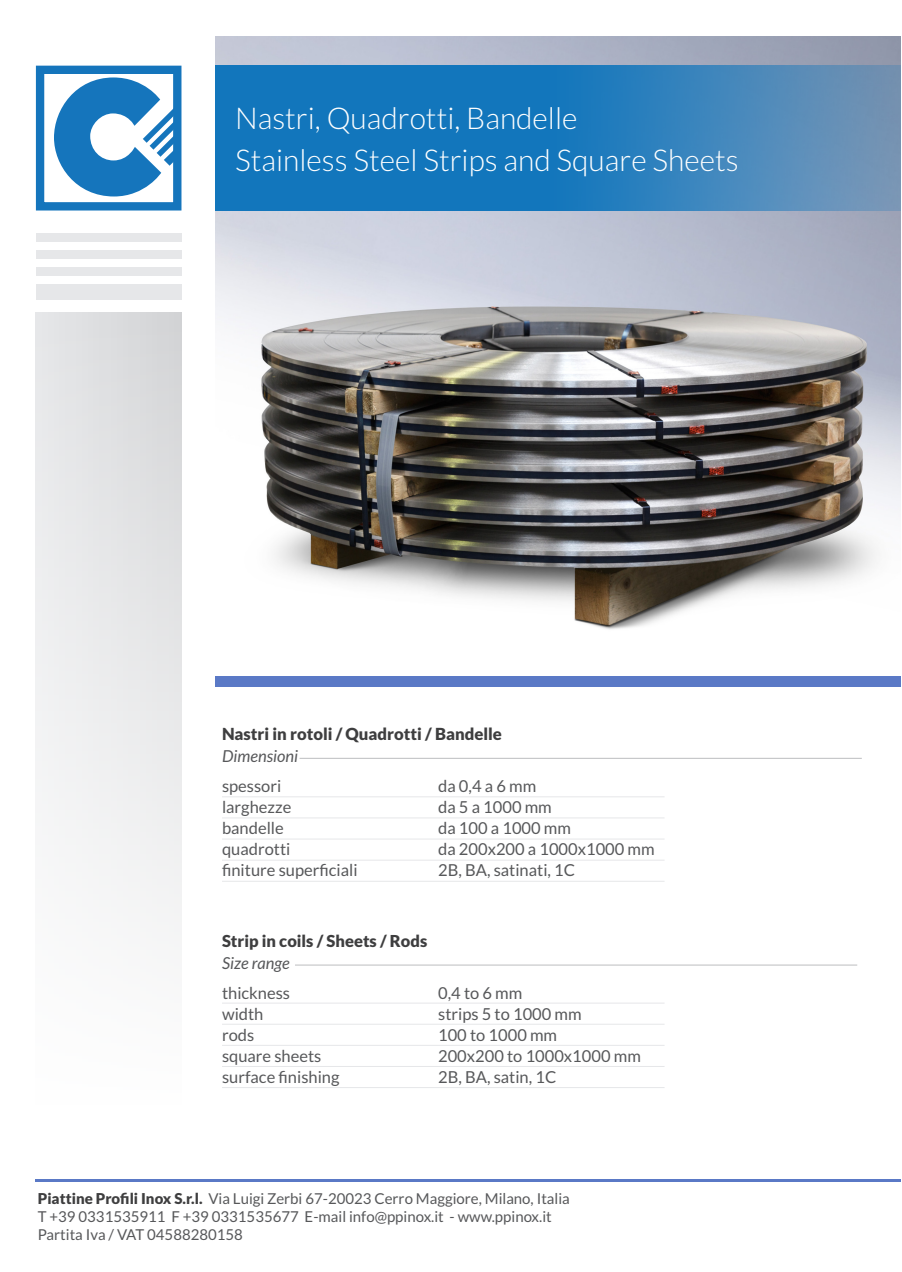
<style>
.page{position:relative;width:902px;height:1272px;background:#fff}
.page>*{position:absolute;margin:0;border:0;box-sizing:border-box;transform-origin:0 0}
.t1{font:300 30px/42px "Lato";color:#fff}
.t2{font:900 16.65px "Lato";color:#3e3e3f}
.t3{font:16.5px "Lato";color:#57585a}
.t4{font:900 16.5px "Lato";color:#3e3e3f}
.t5{font:italic 16.5px "Lato";color:#57585a}
.t6{font:15px/18px "Lato";color:#57585a}
.s1{font-weight:900;color:#3e3e3f}
</style>
<div class="page">
<img style="left:215px;top:36px;width:685px;height:594px">
<div style="left:36px;top:313px;width:145px;height:791px;background:linear-gradient(to bottom,#dbdcde,#fefefe)"></div>
<hr style="left:36px;top:1178px;width:864px;height:3px;background:#5a79c6">
<div style="left:36px;top:66px;width:145px;height:144px;border:8px solid #1575bc"></div>
<svg style="left:54px;top:77px;width:127px;height:119px"></svg>
<img style="left:215px;top:66px;width:685px;height:144px">
<div style="left:36px;top:233px;width:145px;height:9px;background:#e6e7e9"></div>
<div style="left:36px;top:267px;width:145px;height:9px;background:#e6e7e9"></div>
<div style="left:36px;top:250px;width:145px;height:9px;background:#e6e7e9"></div>
<div style="left:36px;top:284px;width:145px;height:15px;background:#e6e7e9"></div>
<hr style="left:222px;top:796px;width:442px;height:1px;background:#e6e7e9">
<hr style="left:222px;top:817px;width:442px;height:1px;background:#e6e7e9">
<hr style="left:222px;top:838px;width:442px;height:1px;background:#e6e7e9">
<hr style="left:222px;top:859px;width:442px;height:1px;background:#e6e7e9">
<hr style="left:222px;top:880px;width:442px;height:1px;background:#e6e7e9">
<hr style="left:222px;top:1002px;width:442px;height:1px;background:#e6e7e9">
<hr style="left:222px;top:1023px;width:442px;height:1px;background:#e6e7e9">
<hr style="left:222px;top:1044px;width:442px;height:1px;background:#e6e7e9">
<hr style="left:222px;top:1066px;width:442px;height:1px;background:#e6e7e9">
<hr style="left:222px;top:1087px;width:442px;height:1px;background:#e6e7e9">
<hr style="left:299px;top:758px;width:562px;height:1px;background:#bcbdc0">
<hr style="left:295px;top:964px;width:562px;height:1px;background:#bcbdc0">
<div style="left:215px;top:676px;width:685px;height:10px;background:#5a79c6"></div>
<h1 class="t1" style="left:235px;top:97px;width:505px">Nastri, Quadrotti, Bandelle<br>Stainless Steel Strips and Square Sheets</h1>
<p class="t2" style="left:222px;top:724px;width:281px">Nastri in rotoli / Quadrotti / Bandelle</p>
<p class="t5" style="left:222px;top:747px;width:78px">Dimensioni</p>
<p class="t3" style="left:222px;top:777px;width:61px">spessori</p>
<p class="t3" style="left:438px;top:777px;width:99px">da 0,4 a 6 mm</p>
<p class="t3" style="left:222px;top:798px;width:71px">larghezze</p>
<p class="t3" style="left:438px;top:798px;width:115px">da 5 a 1000 mm</p>
<p class="t3" style="left:222px;top:819px;width:63px">bandelle</p>
<p class="t3" style="left:438px;top:819px;width:134px">da 100 a 1000 mm</p>
<p class="t3" style="left:222px;top:840px;width:70px">quadrotti</p>
<p class="t3" style="left:438px;top:840px;width:218px">da 200x200 a 1000x1000 mm</p>
<p class="t3" style="left:222px;top:861px;width:137px">finiture superficiali</p>
<p class="t3" style="left:438px;top:861px;width:138px">2B, BA, satinati, 1C</p>
<p class="t4" style="left:222px;top:931px;width:207px">Strip in coils / Sheets / Rods</p>
<p class="t5" style="left:222px;top:954px;width:69px">Size range</p>
<p class="t3" style="left:222px;top:984px;width:70px">thickness</p>
<p class="t3" style="left:438px;top:984px;width:86px">0,4 to 6 mm</p>
<p class="t3" style="left:222px;top:1005px;width:43px">width</p>
<p class="t3" style="left:438px;top:1005px;width:145px">strips 5 to 1000 mm</p>
<p class="t3" style="left:222px;top:1026px;width:34px">rods</p>
<p class="t3" style="left:438px;top:1026px;width:120px">100 to 1000 mm</p>
<p class="t3" style="left:222px;top:1047px;width:101px">square sheets</p>
<p class="t3" style="left:438px;top:1047px;width:204px">200x200 to 1000x1000 mm</p>
<p class="t3" style="left:222px;top:1068px;width:119px">surface finishing</p>
<p class="t3" style="left:438px;top:1068px;width:120px">2B, BA, satin, 1C</p>
<p class="t6" style="left:38px;top:1189px;width:533px"><span class="s1">Piattine Profili Inox S.r.l.</span> Via Luigi Zerbi 67-20023 Cerro Maggiore, Milano, Italia<br>T +39 0331535911 F +39 0331535677 E-mail info@ppinox.it - www.ppinox.it<br>Partita Iva / VAT 04588280158</p>
</div>
